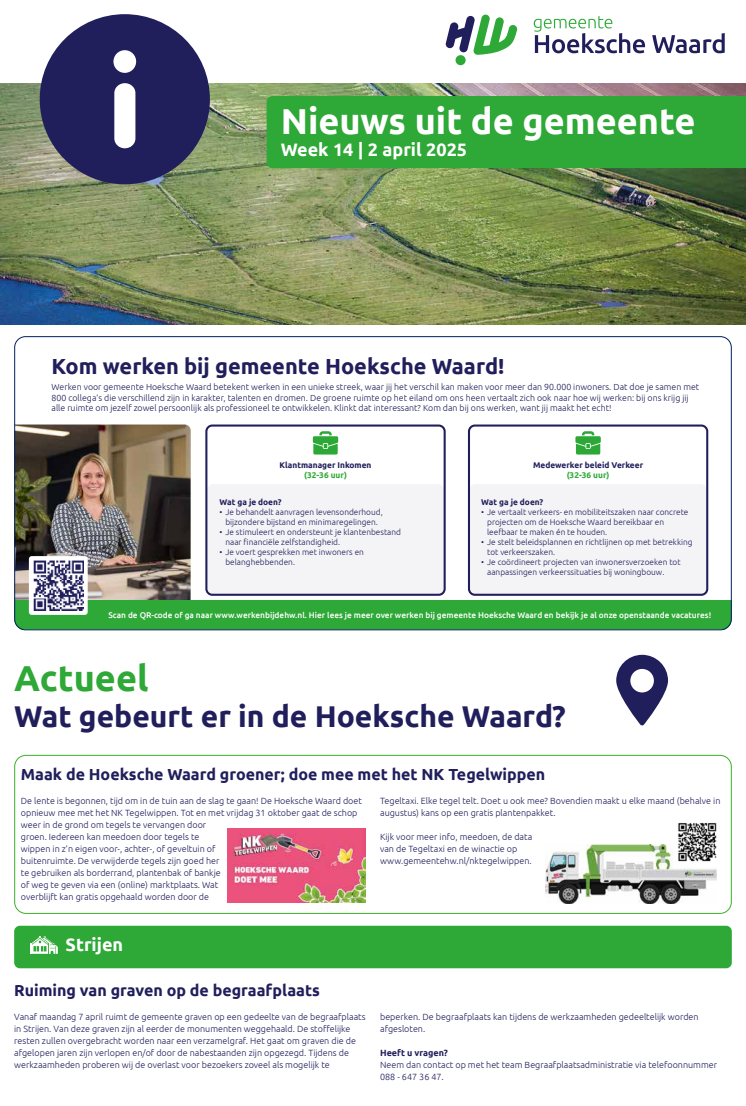
<style>
.page{position:relative;width:746px;height:1106px;background:#fff}
.page>*{position:absolute;margin:0;border:0;box-sizing:border-box;transform-origin:0 0}
.t1{font:700 36px "Ubuntu";color:#fff}
.t2{font:700 36px "Ubuntu";color:#2ea836}
.t3{font:700 30px "Ubuntu";color:#201e5b}
.t4{font:700 21.8px "Ubuntu";color:#201e5b}
.t5{font:700 18px "Ubuntu";color:#fff}
.t6{font:700 16px "Ubuntu";color:#201e5b}
.t7{font:300 9px/12px "Ubuntu";color:#201e5b}
.t8{font:700 9px "Ubuntu";color:#201e5b}
.t9{font:300 8.8px/10.6px "Ubuntu";color:#201e5b}
.t10{font:300 8.3px/10px "Ubuntu";color:#201e5b}
.t11{font:500 8.3px "Ubuntu";color:#fff}
.t12{font:700 8.3px "Ubuntu";color:#201e5b}
.t13{font:700 8.3px "Ubuntu";color:#2ea836}
</style>
<div class="page">
<img style="left:0;top:84px;width:746px;height:240px">
<div style="left:40px;top:14px;width:170px;height:170px;background:#201e5b;border-radius:50%"></div>
<div style="left:113px;top:50px;width:23px;height:23px;background:#fff;border-radius:50%"></div>
<div style="left:114px;top:83px;width:21px;height:65px;background:#fff;border-radius:10px"></div>
<svg style="left:533px;top:16px;width:112px;height:37px"></svg>
<svg style="left:652px;top:33px;width:72px;height:20px"></svg>
<div style="left:455px;top:55px;width:10px;height:10px;background:#2ea836;border-radius:50%"></div>
<svg style="left:445px;top:14px;width:72px;height:41px"></svg>
<div style="left:266px;top:96px;width:480px;height:72px;background:#2ea836"></div>
<div style="left:469px;top:484px;width:237px;height:112px;background:#f4f4f7;border-radius:6px"></div>
<div style="left:207px;top:484px;width:237px;height:111px;background:#f4f4f7;border-radius:6px"></div>
<div style="left:205px;top:424px;width:240px;height:172px;border:2px solid #201e5b;border-radius:6px"></div>
<div style="left:468px;top:424px;width:240px;height:172px;border:2px solid #201e5b;border-radius:6px"></div>
<img style="left:16px;top:424px;width:175px;height:176px">
<svg style="left:313px;top:431px;width:25px;height:23px"></svg>
<svg style="left:575px;top:431px;width:25px;height:23px"></svg>
<div style="left:14px;top:600px;width:717px;height:29px;background:#2ea836"></div>
<div style="left:29px;top:556px;width:59px;height:59px;background:#fff;border-radius:3px"></div>
<img style="left:33px;top:560px;width:50px;height:50px">
<svg style="left:616px;top:655px;width:52px;height:70px"></svg>
<div style="left:14px;top:755px;width:717px;height:159px;border:1px solid #3dae2b;border-radius:11px"></div>
<img style="left:546px;top:844px;width:170px;height:59px">
<div style="left:689px;top:835px;width:31px;height:31px;background:#fff"></div>
<img style="left:228px;top:828px;width:137px;height:74px">
<img style="left:676px;top:823px;width:41px;height:41px">
<div style="left:14px;top:925px;width:717px;height:43px;background:#2ea836;border-radius:6px"></div>
<svg style="left:30px;top:936px;width:28px;height:17px"></svg>
<h1 class="t1" style="left:281px;top:106px;width:416px">Nieuws uit de gemeente</h1>
<h3 class="t5" style="left:281px;top:142px;width:188px">Week 14 | 2 april 2025</h3>
<h3 class="t4" style="left:52px;top:357px;width:454px">Kom werken bij gemeente Hoeksche Waard!</h3>
<p class="t9" style="left:52px;top:382px;width:649px">Werken voor gemeente Hoeksche Waard betekent werken in een unieke streek, waar jij het verschil kan maken voor meer dan 90.000 inwoners. Dat doe je samen met<br>800 collega’s die verschillend zijn in karakter, talenten en dromen. De groene ruimte op het eiland om ons heen vertaalt zich ook naar hoe wij werken: bij ons krijg jij alle ruimte om jezelf zowel persoonlijk als professioneel te ontwikkelen. Klinkt dat interessant? Kom dan bij ons werken, want jij maakt het echt!</p>
<p class="t12" style="left:279px;top:461px;width:93px">Klantmanager Inkomen</p>
<p class="t13" style="left:304px;top:471px;width:44px">(32-36 uur)</p>
<p class="t12" style="left:219px;top:498px;width:63px">Wat ga je doen?</p>
<p class="t10" style="left:219px;top:507px;width:165px;text-align:center">• Je behandelt aanvragen levensonderhoud, bijzondere bijstand en minimaregelingen.</p>
<p class="t10" style="left:225px;top:527px;width:177px;text-indent:-6px">• Je stimuleert en ondersteunt je klantenbestand naar financiële zelfstandigheid.</p>
<p class="t10" style="left:225px;top:547px;width:140px;text-indent:-6px">• Je voert gesprekken met inwoners en belanghebbenden.</p>
<p class="t12" style="left:533px;top:461px;width:112px">Medewerker beleid Verkeer</p>
<p class="t13" style="left:566px;top:471px;width:44px">(32-36 uur)</p>
<p class="t12" style="left:481px;top:498px;width:63px">Wat ga je doen?</p>
<p class="t10" style="left:487px;top:507px;width:203px;text-indent:-6px">• Je vertaalt verkeers- en mobiliteitszaken naar concrete projecten om de Hoeksche Waard bereikbaar en leefbaar te maken én te houden.</p>
<p class="t10" style="left:487px;top:537px;width:207px;text-indent:-6px">• Je stelt beleidsplannen en richtlijnen op met betrekking tot verkeerszaken.</p>
<p class="t10" style="left:487px;top:557px;width:195px;text-indent:-6px">• Je coördineert projecten van inwonersverzoeken tot aanpassingen verkeerssituaties bij woningbouw.</p>
<p class="t11" style="left:108px;top:611px;width:604px">Scan de QR-code of ga naar www.werkenbijdehw.nl. Hier lees je meer over werken bij gemeente Hoeksche Waard en bekijk je al onze openstaande vacatures!</p>
<h1 class="t2" style="left:14px;top:663px;width:136px">Actueel</h1>
<h2 class="t3" style="left:14px;top:704px;width:553px">Wat gebeurt er in de Hoeksche Waard?</h2>
<h3 class="t6" style="left:21px;top:767px;width:526px">Maak de Hoeksche Waard groener; doe mee met het NK Tegelwippen</h3>
<p class="t7" style="left:21px;top:795px;width:342px">De lente is begonnen, tijd om in de tuin aan de slag te gaan! De Hoeksche Waard doet opnieuw mee met het NK Tegelwippen. Tot en met vrijdag 31 oktober gaat de schop weer in de grond om tegels te vervangen door<br>groen. Iedereen kan meedoen door tegels te<br>wippen in z’n eigen voor-, achter-, of geveltuin of<br>buitenruimte. De verwijderde tegels zijn goed her<br>te gebruiken als borderrand, plantenbak of bankje<br>of weg te geven via een (online) marktplaats. Wat<br>overblijft kan gratis opgehaald worden door de</p>
<p class="t7" style="left:380px;top:795px;width:342px">Tegeltaxi. Elke tegel telt. Doet u ook mee? Bovendien maakt u elke maand (behalve in augustus) kans op een gratis plantenpakket.</p>
<p class="t7" style="left:380px;top:831px;width:154px">Kijk voor meer info, meedoen, de data van de Tegeltaxi en de winactie op www.gemeentehw.nl/nktegelwippen.</p>
<h3 class="t5" style="left:66px;top:937px;width:59px">Strijen</h3>
<h3 class="t6" style="left:14px;top:983px;width:307px">Ruiming van graven op de begraafplaats</h3>
<p class="t7" style="left:14px;top:1011px;width:353px">Vanaf maandag 7 april ruimt de gemeente graven op een gedeelte van de begraafplaats in Strijen. Van deze graven zijn al eerder de monumenten weggehaald. De stoffelijke resten zullen overgebracht worden naar een verzamelgraf. Het gaat om graven die de afgelopen jaren zijn verlopen en/of door de nabestaanden zijn opgezegd. Tijdens de werkzaamheden proberen wij de overlast voor bezoekers zoveel als mogelijk te</p>
<p class="t7" style="left:380px;top:1011px;width:320px">beperken. De begraafplaats kan tijdens de werkzaamheden gedeeltelijk worden afgesloten.</p>
<p class="t8" style="left:380px;top:1049px;width:69px">Heeft u vragen?</p>
<p class="t7" style="left:380px;top:1059px;width:338px">Neem dan contact op met het team Begraafplaatsadministratie via telefoonnummer<br>088 - 647 36 47.</p>
</div>
